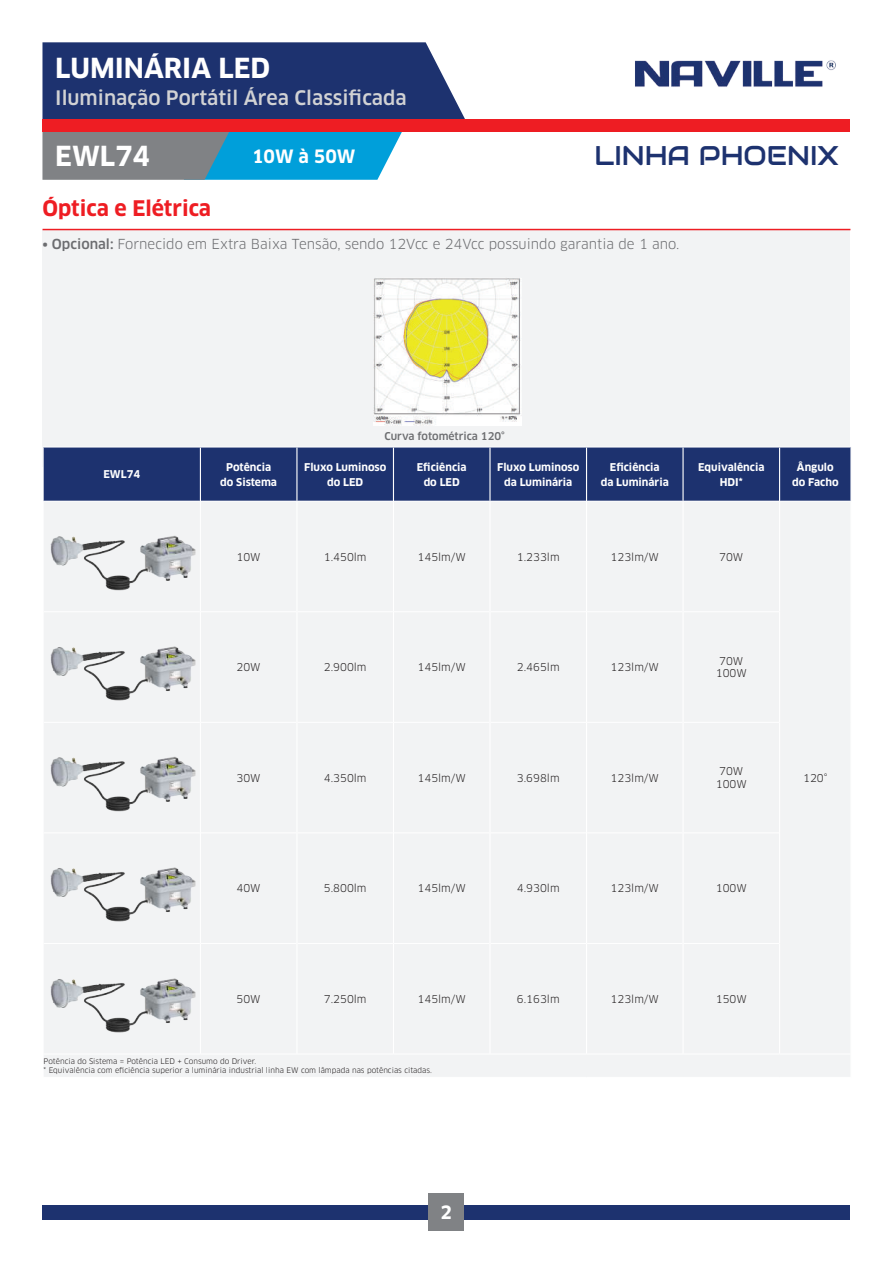
<style>
.page{position:relative;width:893px;height:1263px;background:#fff}
.page>*{position:absolute;margin:0;border:0;box-sizing:border-box;transform-origin:0 0}
.t1{font:700 27px "Clan OT";color:#fff}
.t2{font:27px "Audiowide";color:#1d326f}
.t3{font:700 21px "Clan OT";color:#ee1d23}
.t4{font:500 19.5px "Clan OT";color:#d1d2d4}
.t5{font:700 18px "Clan OT";color:#fff}
.t6{font:13.5px "Clan OT";color:#6c6d70}
.t7{font:10.5px/12.6px "Clan OT";color:#231f20;text-align:center}
.t8{font:700 10.5px/15px "Clan OT";color:#fff;text-align:center}
.t9{font:500 10.5px "Clan OT";color:#6c6d70}
.t10{font:7.5px/9px "Clan OT";color:#231f20}
.s1{font-weight:500}
</style>
<div class="page">
<svg style="left:42px;top:131px;width:360px;height:49px;background:#4895b2"></svg>
<div style="left:42px;top:42px;width:423px;height:79px;background:#1d326f"></div>
<div style="left:43px;top:119px;width:807px;height:13px;background:#ee1d23"></div>
<div style="left:43px;top:1205px;width:807px;height:13px;background:#1d326f"></div>
<div style="left:429px;top:1194px;width:35px;height:35px;background:#808285"></div>
<img style="left:635px;top:60px;width:201px;height:27px">
<div style="left:43px;top:1206px;width:807px;height:13px;background:#1d326f"></div>
<div style="left:429px;top:1195px;width:35px;height:35px;background:#808285"></div>
<div style="left:43px;top:230px;width:807px;height:236px;background:#f2f3f4"></div>
<hr style="left:43px;top:229px;width:807px;height:1px;background:#ee1d23">
<div style="left:44px;top:447px;width:806px;height:54px;background:#1d326f"></div>
<div style="left:44px;top:502px;width:806px;height:575px;background:#f2f3f4"></div>
<hr style="left:44px;top:611px;width:156px;height:1px;background:#fff">
<hr style="left:201px;top:611px;width:95px;height:1px;background:#fff">
<hr style="left:297px;top:611px;width:96px;height:1px;background:#fff">
<hr style="left:394px;top:611px;width:95px;height:1px;background:#fff">
<hr style="left:491px;top:611px;width:95px;height:1px;background:#fff">
<hr style="left:587px;top:611px;width:95px;height:1px;background:#fff">
<hr style="left:684px;top:611px;width:95px;height:1px;background:#fff">
<hr style="left:44px;top:722px;width:156px;height:1px;background:#fff">
<hr style="left:201px;top:722px;width:95px;height:1px;background:#fff">
<hr style="left:297px;top:722px;width:96px;height:1px;background:#fff">
<hr style="left:394px;top:722px;width:95px;height:1px;background:#fff">
<hr style="left:491px;top:722px;width:95px;height:1px;background:#fff">
<hr style="left:587px;top:722px;width:95px;height:1px;background:#fff">
<hr style="left:684px;top:722px;width:95px;height:1px;background:#fff">
<hr style="left:44px;top:832px;width:156px;height:1px;background:#fff">
<hr style="left:201px;top:832px;width:95px;height:1px;background:#fff">
<hr style="left:297px;top:832px;width:96px;height:1px;background:#fff">
<hr style="left:394px;top:832px;width:95px;height:1px;background:#fff">
<hr style="left:491px;top:832px;width:95px;height:1px;background:#fff">
<hr style="left:587px;top:832px;width:95px;height:1px;background:#fff">
<hr style="left:684px;top:832px;width:95px;height:1px;background:#fff">
<hr style="left:44px;top:943px;width:156px;height:1px;background:#fff">
<hr style="left:201px;top:943px;width:95px;height:1px;background:#fff">
<hr style="left:297px;top:943px;width:96px;height:1px;background:#fff">
<hr style="left:394px;top:943px;width:95px;height:1px;background:#fff">
<hr style="left:491px;top:943px;width:95px;height:1px;background:#fff">
<hr style="left:587px;top:943px;width:95px;height:1px;background:#fff">
<hr style="left:684px;top:943px;width:95px;height:1px;background:#fff">
<hr style="left:44px;top:1054px;width:156px;height:1px;background:#fff">
<hr style="left:200px;top:1054px;width:97px;height:1px;background:#fff">
<hr style="left:297px;top:1054px;width:96px;height:1px;background:#fff">
<hr style="left:393px;top:1054px;width:97px;height:1px;background:#fff">
<hr style="left:490px;top:1054px;width:96px;height:1px;background:#fff">
<hr style="left:586px;top:1054px;width:97px;height:1px;background:#fff">
<hr style="left:683px;top:1054px;width:97px;height:1px;background:#fff">
<hr style="left:780px;top:1054px;width:70px;height:1px;background:#fff">
<hr style="left:43px;top:446px;width:157px;height:1px;background:#fff">
<hr style="left:43px;top:447px;width:1px;height:54px;background:#fff">
<hr style="left:200px;top:446px;width:97px;height:1px;background:#fff">
<hr style="left:200px;top:447px;width:1px;height:54px;background:#fff">
<hr style="left:297px;top:446px;width:96px;height:1px;background:#fff">
<hr style="left:296px;top:447px;width:1px;height:54px;background:#fff">
<hr style="left:393px;top:446px;width:97px;height:1px;background:#fff">
<hr style="left:393px;top:447px;width:1px;height:54px;background:#fff">
<hr style="left:490px;top:446px;width:96px;height:1px;background:#fff">
<hr style="left:489px;top:447px;width:2px;height:54px;background:#fff">
<hr style="left:586px;top:446px;width:97px;height:1px;background:#fff">
<hr style="left:586px;top:447px;width:1px;height:54px;background:#fff">
<hr style="left:683px;top:446px;width:97px;height:1px;background:#fff">
<hr style="left:682px;top:447px;width:2px;height:54px;background:#fff">
<hr style="left:780px;top:446px;width:72px;height:1px;background:#fff">
<hr style="left:779px;top:447px;width:1px;height:54px;background:#fff">
<hr style="left:200px;top:501px;width:1px;height:111px;background:#fff">
<hr style="left:296px;top:501px;width:1px;height:111px;background:#fff">
<hr style="left:393px;top:501px;width:1px;height:111px;background:#fff">
<hr style="left:489px;top:501px;width:2px;height:111px;background:#fff">
<hr style="left:586px;top:501px;width:1px;height:111px;background:#fff">
<hr style="left:682px;top:501px;width:2px;height:111px;background:#fff">
<hr style="left:779px;top:501px;width:1px;height:111px;background:#fff">
<hr style="left:200px;top:612px;width:1px;height:110px;background:#fff">
<hr style="left:296px;top:612px;width:1px;height:110px;background:#fff">
<hr style="left:393px;top:612px;width:1px;height:110px;background:#fff">
<hr style="left:489px;top:612px;width:2px;height:110px;background:#fff">
<hr style="left:586px;top:612px;width:1px;height:110px;background:#fff">
<hr style="left:682px;top:612px;width:2px;height:110px;background:#fff">
<hr style="left:779px;top:612px;width:1px;height:110px;background:#fff">
<hr style="left:200px;top:722px;width:1px;height:111px;background:#fff">
<hr style="left:296px;top:722px;width:1px;height:111px;background:#fff">
<hr style="left:393px;top:722px;width:1px;height:111px;background:#fff">
<hr style="left:489px;top:722px;width:2px;height:111px;background:#fff">
<hr style="left:586px;top:722px;width:1px;height:111px;background:#fff">
<hr style="left:682px;top:722px;width:2px;height:111px;background:#fff">
<hr style="left:779px;top:722px;width:1px;height:111px;background:#fff">
<hr style="left:200px;top:833px;width:1px;height:110px;background:#fff">
<hr style="left:296px;top:833px;width:1px;height:110px;background:#fff">
<hr style="left:393px;top:833px;width:1px;height:110px;background:#fff">
<hr style="left:489px;top:833px;width:2px;height:110px;background:#fff">
<hr style="left:586px;top:833px;width:1px;height:110px;background:#fff">
<hr style="left:682px;top:833px;width:2px;height:110px;background:#fff">
<hr style="left:779px;top:833px;width:1px;height:110px;background:#fff">
<hr style="left:200px;top:943px;width:1px;height:111px;background:#fff">
<hr style="left:296px;top:943px;width:1px;height:111px;background:#fff">
<hr style="left:393px;top:943px;width:1px;height:111px;background:#fff">
<hr style="left:489px;top:943px;width:2px;height:111px;background:#fff">
<hr style="left:586px;top:943px;width:1px;height:111px;background:#fff">
<hr style="left:682px;top:943px;width:2px;height:111px;background:#fff">
<hr style="left:779px;top:943px;width:1px;height:111px;background:#fff">
<img style="left:44px;top:509px;width:156px;height:95px">
<img style="left:44px;top:619px;width:156px;height:96px">
<img style="left:44px;top:730px;width:156px;height:95px">
<img style="left:44px;top:840px;width:156px;height:96px">
<img style="left:44px;top:951px;width:156px;height:95px">
<img style="left:373px;top:278px;width:149px;height:148px">
<h1 class="t1" style="left:55px;top:52px;width:216px">LUMINÁRIA LED</h1>
<h3 class="t4" style="left:55px;top:86px;width:353px">Iluminação Portátil Área Classificada</h3>
<h1 class="t1" style="left:55px;top:140px;width:96px">EWL74</h1>
<h3 class="t5" style="left:252px;top:146px;width:105px">10W à 50W</h3>
<h2 class="t3" style="left:43px;top:196px;width:170px">Óptica e Elétrica</h2>
<h1 class="t2" style="left:594px;top:138px;width:246px">LINHA PHOENIX</h1>
<p class="t6" style="left:43px;top:236px;width:638px"><span class="s1">• Opcional:</span> Fornecido em Extra Baixa Tensão, sendo 12Vcc e 24Vcc possuindo garantia de 1 ano.</p>
<p class="t9" style="left:385px;top:430px;width:122px">Curva fotométrica 120°</p>
<p class="t8" style="left:103px;top:467px;width:38px">EWL74</p>
<p class="t8" style="left:220px;top:460px;width:58px">Potência do Sistema</p>
<p class="t8" style="left:304px;top:460px;width:84px">Fluxo Luminoso do LED</p>
<p class="t8" style="left:417px;top:460px;width:51px">Eficiência do LED</p>
<p class="t8" style="left:497px;top:460px;width:84px">Fluxo Luminoso da Luminária</p>
<p class="t8" style="left:601px;top:460px;width:70px">Eficiência<br>da Luminária</p>
<p class="t8" style="left:698px;top:460px;width:68px">Equivalência<br>HDI*</p>
<p class="t8" style="left:792px;top:460px;width:48px">Ângulo do Facho</p>
<p class="t7" style="left:237px;top:550px;width:26px">10W</p>
<p class="t7" style="left:324px;top:550px;width:44px">1.450lm</p>
<p class="t7" style="left:418px;top:550px;width:50px">145lm/W</p>
<p class="t7" style="left:517px;top:550px;width:44px">1.233lm</p>
<p class="t7" style="left:611px;top:550px;width:50px">123lm/W</p>
<p class="t7" style="left:719px;top:550px;width:26px">70W</p>
<p class="t7" style="left:237px;top:661px;width:26px">20W</p>
<p class="t7" style="left:324px;top:661px;width:44px">2.900lm</p>
<p class="t7" style="left:418px;top:661px;width:50px">145lm/W</p>
<p class="t7" style="left:517px;top:661px;width:44px">2.465lm</p>
<p class="t7" style="left:611px;top:661px;width:50px">123lm/W</p>
<p class="t7" style="left:716px;top:655px;width:33px">70W<br>100W</p>
<p class="t7" style="left:237px;top:771px;width:26px">30W</p>
<p class="t7" style="left:324px;top:771px;width:44px">4.350lm</p>
<p class="t7" style="left:418px;top:771px;width:50px">145lm/W</p>
<p class="t7" style="left:517px;top:771px;width:44px">3.698lm</p>
<p class="t7" style="left:611px;top:771px;width:50px">123lm/W</p>
<p class="t7" style="left:716px;top:765px;width:33px">70W<br>100W</p>
<p class="t7" style="left:237px;top:882px;width:26px">40W</p>
<p class="t7" style="left:324px;top:882px;width:44px">5.800lm</p>
<p class="t7" style="left:418px;top:882px;width:50px">145lm/W</p>
<p class="t7" style="left:517px;top:882px;width:44px">4.930lm</p>
<p class="t7" style="left:611px;top:882px;width:50px">123lm/W</p>
<p class="t7" style="left:716px;top:882px;width:33px">100W</p>
<p class="t7" style="left:237px;top:993px;width:26px">50W</p>
<p class="t7" style="left:324px;top:993px;width:44px">7.250lm</p>
<p class="t7" style="left:418px;top:993px;width:50px">145lm/W</p>
<p class="t7" style="left:517px;top:993px;width:44px">6.163lm</p>
<p class="t7" style="left:611px;top:993px;width:50px">123lm/W</p>
<p class="t7" style="left:716px;top:993px;width:33px">150W</p>
<p class="t10" style="left:44px;top:1057px;width:390px">Potência do Sistema = Potência LED + Consumo do Driver.<br>* Equivalência com eficiência superior a luminária industrial linha EW com lâmpada nas potências citadas.</p>
<h3 class="t5" style="left:441px;top:1200px;width:13px">2</h3>
<p class="t7" style="left:803px;top:771px;width:26px">120°</p>
</div>
